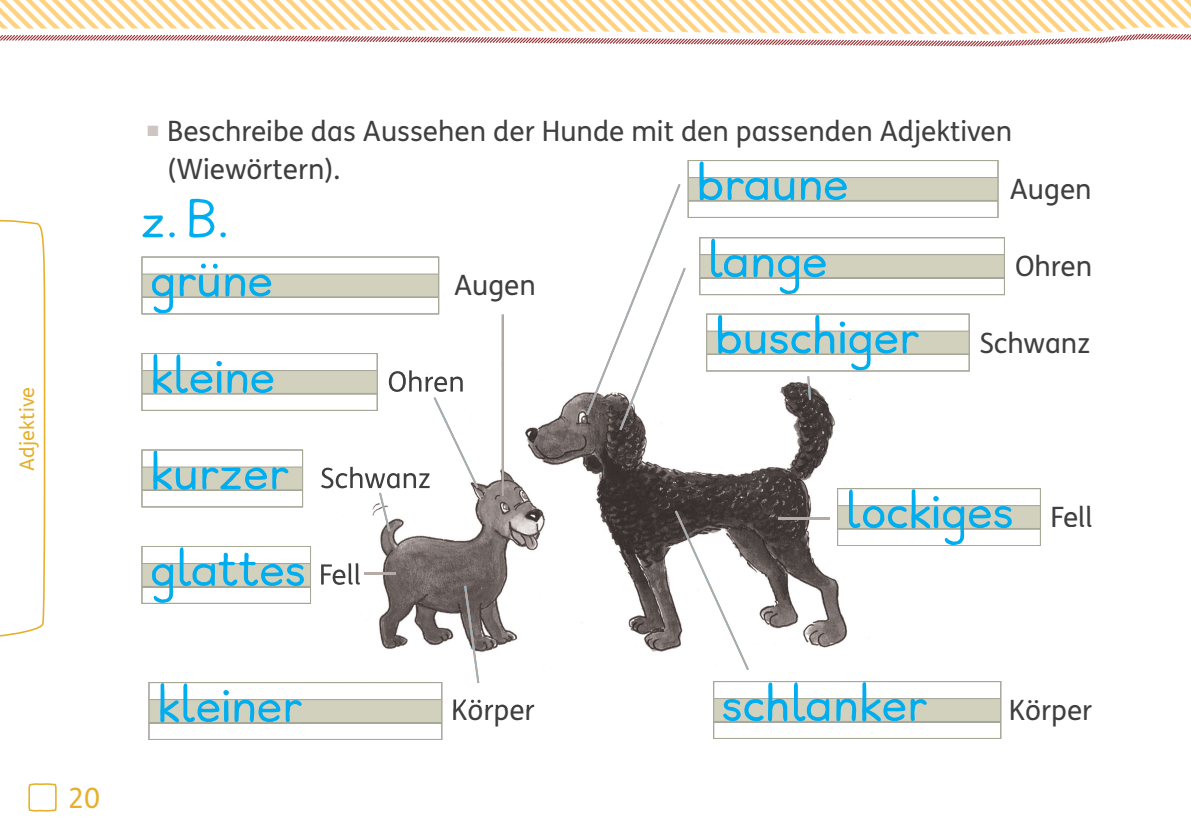
<style>
.page{position:relative;width:1191px;height:840px;background:#fff}
.page>*{position:absolute;margin:0;border:0;box-sizing:border-box;transform-origin:0 0}
.t1{font:60px/76.6px "Klett GS Norm";color:#00aeef}
.t2{font:28px/38.6px "FS Klett GSV";color:#3f3f40}
.t3{font:28px "FS Klett GSV";color:#e6b02d}
.t4{font:20px "FS Klett GSV";letter-spacing:.01em;color:#e6b02d}
</style>
<div class="page">
<img style="left:319px;top:363px;width:328px;height:87px">
<img style="left:795px;top:430px;width:38px;height:20px">
<img style="left:389px;top:370px;width:74px;height:21px">
<svg style="left:433px;top:397px;width:45px;height:53px"></svg>
<svg style="left:502px;top:314px;width:2px;height:136px"></svg>
<svg style="left:586px;top:160px;width:419px;height:270px"></svg>
<svg style="left:142px;top:450px;width:858px;height:287px"></svg>
<svg style="left:715px;top:682px;width:284px;height:54px"></svg>
<svg style="left:143px;top:451px;width:158px;height:54px"></svg>
<svg style="left:143px;top:547px;width:166px;height:54px"></svg>
<svg style="left:150px;top:683px;width:290px;height:54px"></svg>
<svg style="left:143px;top:363px;width:233px;height:45px"></svg>
<hr style="left:142px;top:273px;width:296px;height:1px;background:#a8a896">
<hr style="left:142px;top:296px;width:296px;height:2px;background:#a8a896">
<div style="left:142px;top:274px;width:296px;height:22px;background:#d2d1bd"></div>
<div style="left:141px;top:256px;width:298px;height:58px;border:1px solid #a8a896"></div>
<hr style="left:688px;top:177px;width:309px;height:1px;background:#a8a896">
<hr style="left:688px;top:200px;width:309px;height:1px;background:#a8a896">
<div style="left:688px;top:178px;width:309px;height:22px;background:#d2d1bd"></div>
<div style="left:687px;top:160px;width:311px;height:58px;border:1px solid #a8a896"></div>
<hr style="left:700px;top:254px;width:304px;height:1px;background:#a8a896">
<hr style="left:700px;top:277px;width:304px;height:1px;background:#a8a896">
<div style="left:700px;top:255px;width:304px;height:22px;background:#d2d1bd"></div>
<div style="left:699px;top:237px;width:306px;height:58px;border:1px solid #a8a896"></div>
<hr style="left:707px;top:330px;width:261px;height:1px;background:#a8a896">
<hr style="left:707px;top:353px;width:261px;height:1px;background:#a8a896">
<div style="left:707px;top:331px;width:261px;height:22px;background:#d2d1bd"></div>
<div style="left:706px;top:313px;width:263px;height:58px;border:1px solid #a8a896"></div>
<hr style="left:838px;top:505px;width:202px;height:1px;background:#a8a896">
<hr style="left:838px;top:527px;width:202px;height:2px;background:#a8a896">
<div style="left:838px;top:506px;width:202px;height:21px;background:#d2d1bd"></div>
<div style="left:837px;top:488px;width:204px;height:57px;border:1px solid #a8a896"></div>
<hr style="left:714px;top:697px;width:286px;height:1px;background:#a8a896">
<hr style="left:714px;top:720px;width:286px;height:2px;background:#a8a896">
<div style="left:714px;top:698px;width:286px;height:22px;background:#d2d1bd"></div>
<div style="left:713px;top:680px;width:288px;height:58px;border:1px solid #a8a896"></div>
<hr style="left:142px;top:466px;width:160px;height:1px;background:#a8a896">
<hr style="left:142px;top:489px;width:160px;height:1px;background:#a8a896">
<div style="left:142px;top:467px;width:160px;height:22px;background:#d2d1bd"></div>
<div style="left:141px;top:449px;width:162px;height:58px;border:1px solid #a8a896"></div>
<hr style="left:142px;top:563px;width:168px;height:1px;background:#a8a896">
<hr style="left:142px;top:585px;width:168px;height:2px;background:#a8a896">
<div style="left:142px;top:564px;width:168px;height:21px;background:#d2d1bd"></div>
<div style="left:141px;top:545px;width:170px;height:58px;border:1px solid #a8a896"></div>
<hr style="left:149px;top:698px;width:292px;height:1px;background:#a8a896">
<hr style="left:149px;top:721px;width:292px;height:2px;background:#a8a896">
<div style="left:149px;top:699px;width:292px;height:22px;background:#d2d1bd"></div>
<div style="left:148px;top:681px;width:294px;height:58px;border:1px solid #a8a896"></div>
<hr style="left:142px;top:370px;width:235px;height:1px;background:#a8a896">
<hr style="left:142px;top:392px;width:235px;height:2px;background:#a8a896">
<div style="left:142px;top:371px;width:235px;height:21px;background:#d2d1bd"></div>
<div style="left:141px;top:353px;width:237px;height:57px;border:1px solid #a8a896"></div>
<svg style="left:0;top:219px;width:46px;height:417px"></svg>
<svg style="left:0;top:0;width:1190px;height:32px"></svg>
<svg style="left:0;top:32px;width:1190px;height:15px"></svg>
<svg style="left:28px;top:783px;width:29px;height:28px"></svg>
<p class="t4" style="left:13px;top:471px;width:86px;rotate:-90deg">Adjektive</p>
<p class="t3" style="left:68px;top:778px;width:33px">20</p>
<p class="t2" style="left:167px;top:111px;width:846px">Beschreibe das Aussehen der Hunde mit den passenden Adjektiven ( Wiewörtern).</p>
<h1 class="t1" style="left:696px;top:144px;width:224px">braune lange buschiger</h1>
<p class="t2" style="left:1009px;top:169px;width:83px">Augen</p>
<h1 class="t1" style="left:141px;top:181px;width:89px">z. B.</h1>
<p class="t2" style="left:1015px;top:246px;width:79px">Ohren</p>
<h1 class="t1" style="left:150px;top:240px;width:125px">grüne</h1>
<p class="t2" style="left:454px;top:265px;width:83px">Augen</p>
<p class="t2" style="left:979px;top:323px;width:112px">Schwanz</p>
<h1 class="t1" style="left:150px;top:336px;width:127px">kleine</h1>
<h1 class="t1" style="left:150px;top:423px;width:158px;line-height:96.4px">kurzer glattes</h1>
<h1 class="t1" style="left:157px;top:665px;width:147px">kleiner</h1>
<p class="t2" style="left:451px;top:689px;width:85px">Körper</p>
<h1 class="t1" style="left:845px;top:471px;width:170px">lockiges</h1>
<p class="t2" style="left:1050px;top:496px;width:44px">Fell</p>
<h1 class="t1" style="left:721px;top:664px;width:207px">schlanker</h1>
<p class="t2" style="left:1008px;top:689px;width:85px">Körper</p>
</div>
